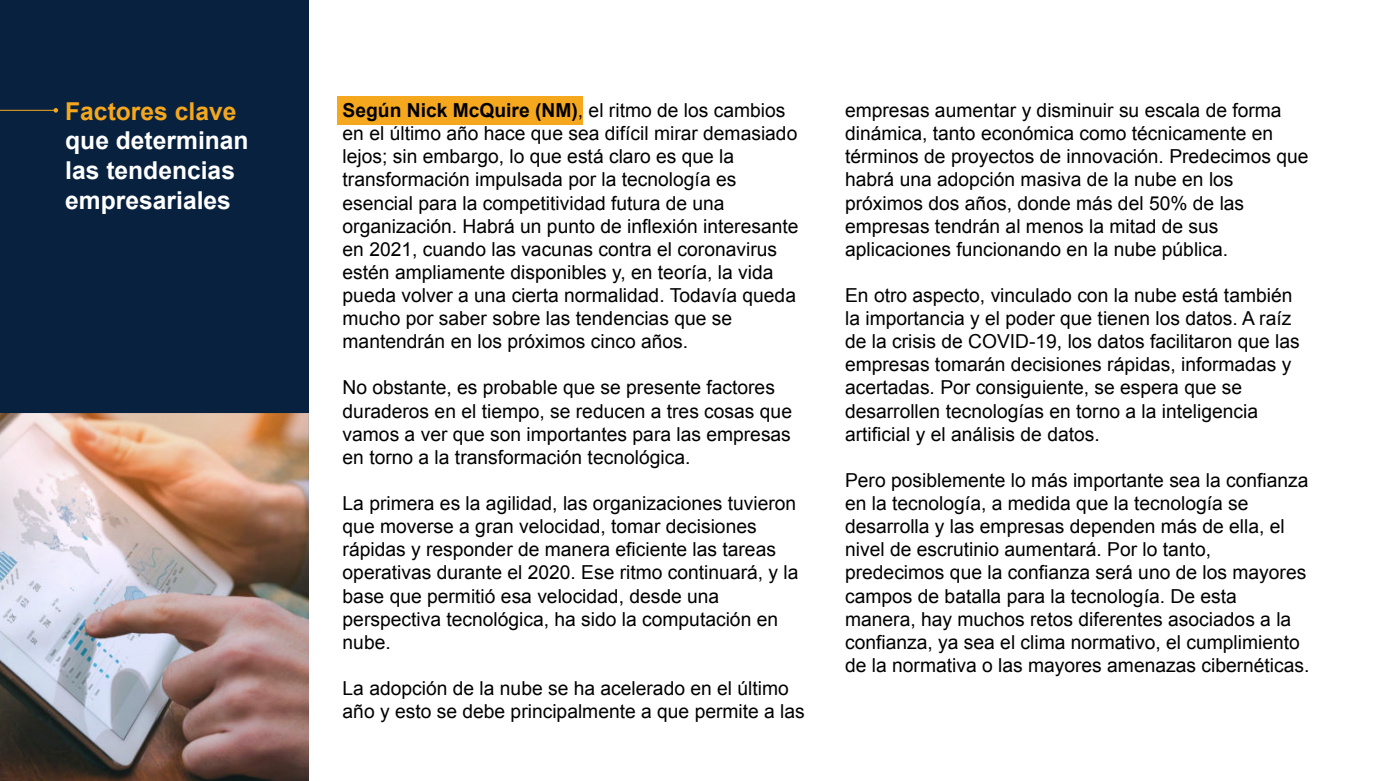
<style>
.page{position:relative;width:1388px;height:781px;background:#fff}
.page>*{position:absolute;margin:0;border:0;box-sizing:border-box;transform-origin:0 0}
.t1{font:700 24.68px/29.6px "Arial";color:#fff}
.t2{font:700 24.68px "Arial";color:#f5a81d}
.t3{font:19.25px/23.1px "Arial";color:#000}
.s1{font-weight:700}
</style>
<div class="page">
<div style="left:338px;top:96px;width:245px;height:28px;background:#f5a81d"></div>
<div style="left:0;top:0;width:308px;height:780px;background:#07213f"></div>
<svg style="left:0;top:645px;width:308px;height:135px;background:#847575"></svg>
<img style="left:0;top:413px;width:308px;height:232px">
<hr style="left:0;top:110px;width:56px;height:1px;background:#f5a81d">
<svg style="left:54px;top:108px;width:4px;height:5px"></svg>
<p class="t2" style="left:65px;top:102px;width:173px">Factores clave</p>
<p class="t1" style="left:65px;top:128px;width:185px">que determinan las tendencias empresariales</p>
<p class="t3" style="left:343px;top:100px;width:457px"><span class="s1">Según Nick McQuire (NM)</span>, el ritmo de los cambios en el último año hace que sea difícil mirar demasiado lejos; sin embargo, lo que está claro es que la transformación impulsada por la tecnología es esencial para la competitividad futura de una organización. Habrá un punto de inflexión interesante en 2021, cuando las vacunas contra el coronavirus estén ampliamente disponibles y, en teoría, la vida pueda volver a una cierta normalidad. Todavía queda mucho por saber sobre las tendencias que se mantendrán en los próximos cinco años.</p>
<p class="t3" style="left:343px;top:378px;width:451px">No obstante, es probable que se presente factores duraderos en el tiempo, se reducen a tres cosas que vamos a ver que son importantes para las empresas en torno a la transformación tecnológica.</p>
<p class="t3" style="left:343px;top:493px;width:457px">La primera es la agilidad, las organizaciones tuvieron que moverse a gran velocidad, tomar decisiones rápidas y responder de manera eficiente las tareas operativas durante el 2020. Ese ritmo continuará, y la base que permitió esa velocidad, desde una perspectiva tecnológica, ha sido la computación en nube.</p>
<p class="t3" style="left:343px;top:678px;width:464px">La adopción de la nube se ha acelerado en el último año y esto se debe principalmente a que permite a las</p>
<p class="t3" style="left:845px;top:100px;width:465px">empresas aumentar y disminuir su escala de forma dinámica, tanto económica como técnicamente en términos de proyectos de innovación. Predecimos que habrá una adopción masiva de la nube en los próximos dos años, donde más del 50% de las empresas tendrán al menos la mitad de sus aplicaciones funcionando en la nube pública.</p>
<p class="t3" style="left:845px;top:285px;width:456px">En otro aspecto, vinculado con la nube está también la importancia y el poder que tienen los datos. A raíz de la crisis de COVID-19, los datos facilitaron que las empresas tomarán decisiones rápidas, informadas y acertadas. Por consiguiente, se espera que se desarrollen tecnologías en torno a la inteligencia artificial y el análisis de datos.</p>
<p class="t3" style="left:845px;top:470px;width:466px">Pero posiblemente lo más importante sea la confianza en la tecnología, a medida que la tecnología se desarrolla y las empresas dependen más de ella, el nivel de escrutinio aumentará. Por lo tanto, predecimos que la confianza será uno de los mayores campos de batalla para la tecnología. De esta manera, hay muchos retos diferentes asociados a la confianza, ya sea el clima normativo, el cumplimiento de la normativa o las mayores amenazas cibernéticas.</p>
</div>
